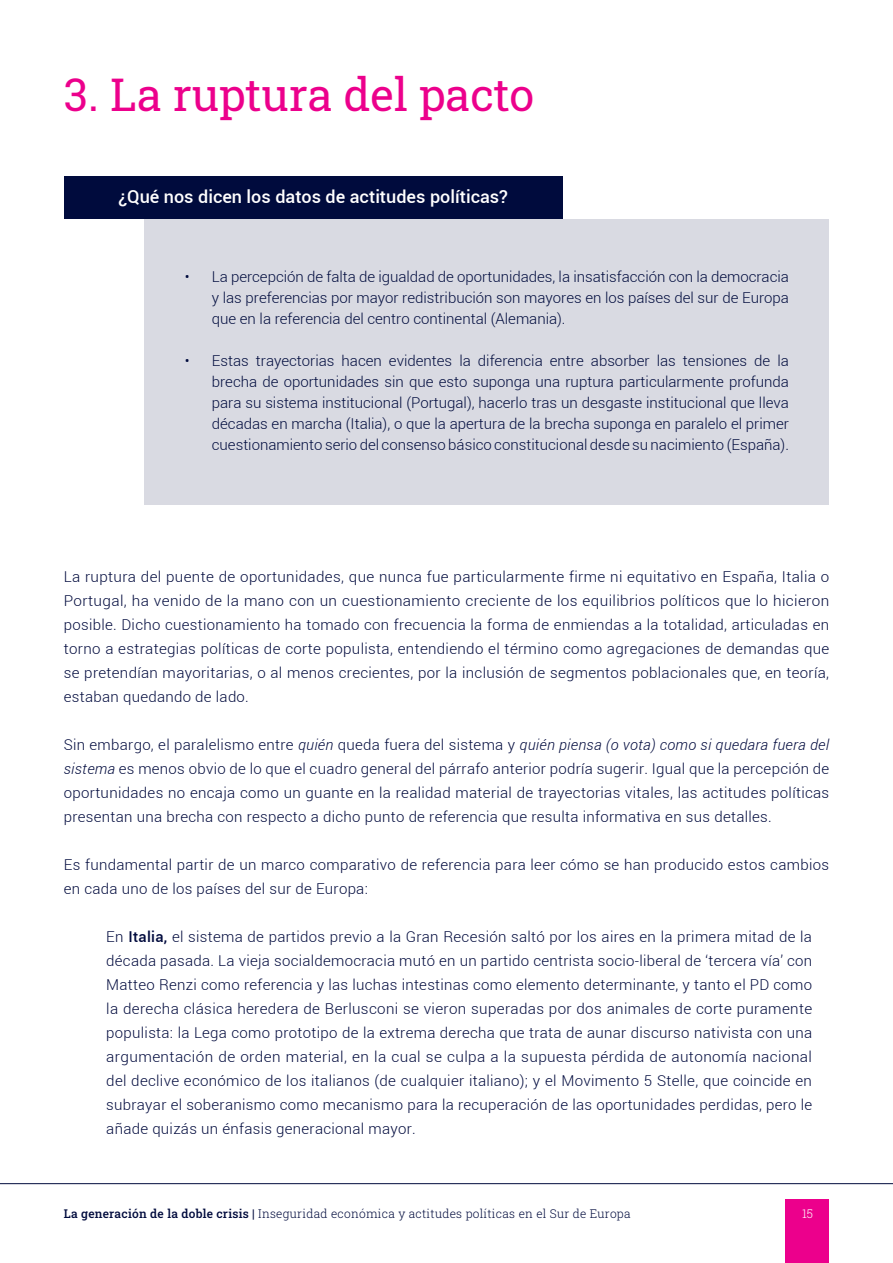
<style>
.page{position:relative;width:893px;height:1263px;background:#fff}
.page>*{position:absolute;margin:0;border:0;box-sizing:border-box;transform-origin:0 0}
.t1{font:45px "Roboto Slab";color:#ec008c}
.t2{font:500 18px "Roboto";color:#fff}
.t3{font:300 15px/24px "Roboto";letter-spacing:.02em;color:#000a3d;text-align:justify}
.t4{font:300 15px/21px "Roboto";color:#000b3d;text-align:justify}
.t5{font:300 12px "Roboto Slab";letter-spacing:.02em;color:#000b3d}
.t6{font:300 12px "Roboto Slab";color:#fff}
.s1{font-style:italic}
.s2{font-weight:500}
</style>
<div class="page">
<div style="left:786px;top:1199px;width:43px;height:64px;background:#ec008c"></div>
<hr style="left:0;top:1183px;width:893px;height:1px;background:#000b3d">
<div style="left:145px;top:219px;width:684px;height:286px;background:#d9dae2"></div>
<div style="left:64px;top:176px;width:499px;height:43px;background:#000b3d"></div>
<h1 class="t1" style="left:64px;top:64px;width:472px">3. La ruptura del pacto</h1>
<p class="t2" style="left:118px;top:186px;width:391px">¿Qué nos dicen los datos de actitudes políticas?</p>
<p class="t4" style="left:212px;top:266px;width:579px;text-indent:-27px">• La percepción de falta de igualdad de oportunidades, la insatisfacción con la democracia y las preferencias por mayor redistribución son mayores en los países del sur de Europa que en la referencia del centro continental (Alemania).</p>
<p class="t4" style="left:212px;top:350px;width:579px;text-indent:-27px">• Estas trayectorias hacen evidentes la diferencia entre absorber las tensiones de la brecha de oportunidades sin que esto suponga una ruptura particularmente profunda para su sistema institucional (Portugal), hacerlo tras un desgaste institucional que lleva décadas en marcha (Italia), o que la apertura de la brecha suponga en paralelo el primer cuestionamiento serio del consenso básico constitucional desde su nacimiento (España).</p>
<p class="t3" style="left:64px;top:565px;width:767px">La ruptura del puente de oportunidades, que nunca fue particularmente firme ni equitativo en España, Italia o Portugal, ha venido de la mano con un cuestionamiento creciente de los equilibrios políticos que lo hicieron posible. Dicho cuestionamiento ha tomado con frecuencia la forma de enmiendas a la totalidad, articuladas en torno a estrategias políticas de corte populista, entendiendo el término como agregaciones de demandas que se pretendían mayoritarias, o al menos crecientes, por la inclusión de segmentos poblacionales que, en teoría, estaban quedando de lado.</p>
<p class="t3" style="left:64px;top:733px;width:767px">Sin embargo, el paralelismo entre <span class="s1">quién</span> queda fuera del sistema y <span class="s1">quién piensa (o vota) como si quedara fuera del sistema</span> es menos obvio de lo que el cuadro general del párrafo anterior podría sugerir. Igual que la percepción de oportunidades no encaja como un guante en la realidad material de trayectorias vitales, las actitudes políticas presentan una brecha con respecto a dicho punto de referencia que resulta informativa en sus detalles.</p>
<p class="t3" style="left:64px;top:853px;width:767px">Es fundamental partir de un marco comparativo de referencia para leer cómo se han producido estos cambios en cada uno de los países del sur de Europa:</p>
<p class="t3" style="left:106px;top:925px;width:707px">En <span class="s2">Italia,</span> el sistema de partidos previo a la Gran Recesión saltó por los aires en la primera mitad de la década pasada. La vieja socialdemocracia mutó en un partido centrista socio-liberal de ‘tercera vía’ con Matteo Renzi como referencia y las luchas intestinas como elemento determinante, y tanto el PD como la derecha clásica heredera de Berlusconi se vieron superadas por dos animales de corte puramente populista: la Lega como prototipo de la extrema derecha que trata de aunar discurso nativista con una argumentación de orden material, en la cual se culpa a la supuesta pérdida de autonomía nacional del declive económico de los italianos (de cualquier italiano); y el Movimento 5 Stelle, que coincide en subrayar el soberanismo como mecanismo para la recuperación de las oportunidades perdidas, pero le añade quizás un énfasis generacional mayor.</p>
<p class="t5" style="left:64px;top:1205px;width:568px"><span class="s2">La generación de la doble crisis |</span> Inseguridad económica y actitudes políticas en el Sur de Europa</p>
<p class="t6" style="left:802px;top:1205px;width:13px">15</p>
</div>
